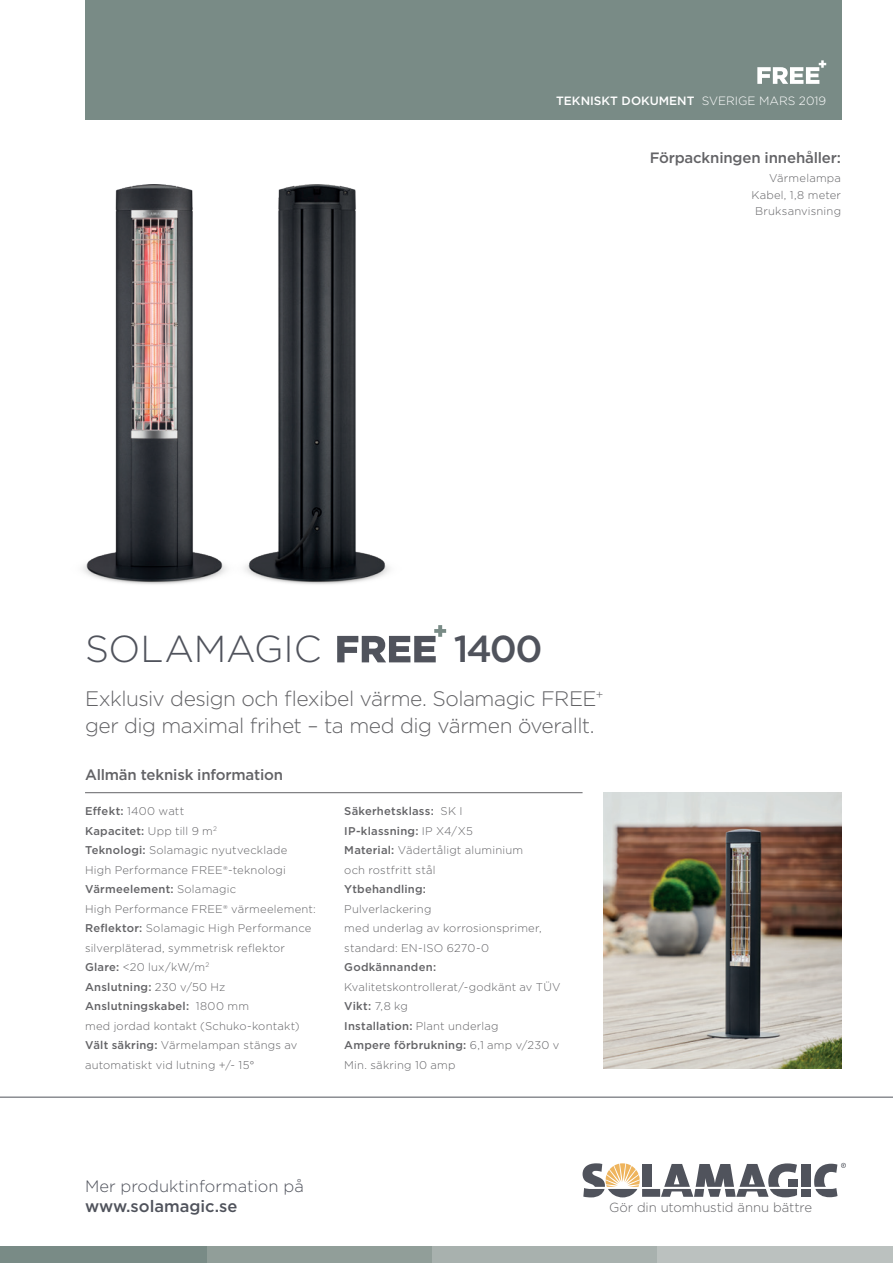
<style>
.page{position:relative;width:893px;height:1263px;background:#fff}
.page>*{position:absolute;margin:0;border:0;box-sizing:border-box;transform-origin:0 0}
.t1{font:300 37.5px "Gotham";letter-spacing:-.005em;color:#50535c}
.t2{font:500 37.5px "Gotham";color:#50535c}
.t3{font:300 21px/27px "Gotham";letter-spacing:-.025em;color:#636366}
.t4{font:300 16.5px "Gotham";color:#50535c}
.t5{font:500 16.5px "Gotham";color:#50535c}
.t6{font:500 15px "Gotham";letter-spacing:-.01em;color:#636366}
.t7{font:300 13.2px "Gotham";letter-spacing:-.005em;color:#636366}
.t8{font:500 12px "Gotham";color:#fff}
.t9{font:300 11.25px/19.5px "Gotham";letter-spacing:.02em;color:#636366}
.t10{font:500 11.25px "Gotham";letter-spacing:.02em;color:#636366}
.s1{font-weight:300}
.s2{font-weight:500}
</style>
<div class="page">
<div style="left:85px;top:0;width:756px;height:120px;background:#798b86"></div>
<div style="left:656px;top:1246px;width:237px;height:17px;background:#bbc1bf"></div>
<div style="left:0;top:1246px;width:212px;height:17px;background:#798b86"></div>
<div style="left:207px;top:1246px;width:225px;height:17px;background:#919e99"></div>
<div style="left:432px;top:1246px;width:224px;height:17px;background:#a8b1ae"></div>
<svg style="left:757px;top:60px;width:69px;height:24px"></svg>
<svg style="left:583px;top:1163px;width:57px;height:34px"></svg>
<div style="left:642px;top:1164px;width:9px;height:23px;background:#50535c"></div>
<div style="left:642px;top:1189px;width:18px;height:8px;background:#50535c"></div>
<svg style="left:661px;top:1163px;width:136px;height:34px"></svg>
<div style="left:788px;top:1179px;width:9px;height:8px;background:#50535c"></div>
<div style="left:801px;top:1164px;width:9px;height:23px;background:#50535c"></div>
<div style="left:801px;top:1189px;width:9px;height:8px;background:#50535c"></div>
<svg style="left:814px;top:1163px;width:32px;height:34px"></svg>
<hr style="left:0;top:1097px;width:893px;height:1px;background:#50535c">
<hr style="left:85px;top:792px;width:498px;height:1px;background:#636366">
<img style="left:604px;top:792px;width:237px;height:277px">
<svg style="left:337px;top:625px;width:109px;height:37px"></svg>
<img style="left:244px;top:184px;width:145px;height:401px">
<img style="left:83px;top:184px;width:143px;height:401px">
<p class="t8" style="left:556px;top:93px;width:272px">TEKNISKT DOKUMENT <span class="s1">SVERIGE MARS 2019</span></p>
<p class="t6" style="left:650px;top:148px;width:193px">Förpackningen innehåller:</p>
<p class="t9" style="left:769px;top:168px;width:74px">Värmelampa</p>
<p class="t9" style="left:751px;top:185px;width:91px">Kabel, 1,8 meter</p>
<p class="t9" style="left:755px;top:201px;width:88px">Bruksanvisning</p>
<p class="t1" style="left:85px;top:625px;width:238px">SOLAMAGIC</p>
<p class="t2" style="left:454px;top:625px;width:90px">1400</p>
<p class="t3" style="left:85px;top:685px;width:520px">Exklusiv design och flexibel värme. Solamagic FREE<sup>+ </sup>ger dig maximal frihet – ta med dig värmen överallt.</p>
<p class="t6" style="left:85px;top:765px;width:200px">Allmän teknisk information</p>
<p class="t9" style="left:85px;top:801px;width:101px"><span class="s2">Effekt:</span> 1400 watt</p>
<p class="t10" style="left:85px;top:823px;width:134px">Kapacitet: <span class="s1">Upp till 9 m</span><sup>2</sup></p>
<p class="t9" style="left:85px;top:840px;width:232px"><span class="s2">Teknologi:</span> Solamagic nyutvecklade High Performance FREE®-teknologi <span class="s2">Värmeelement:</span> Solamagic<br>High Performance FREE® värmeelement:</p>
<p class="t9" style="left:85px;top:918px;width:228px"><span class="s2">Reflektor:</span> Solamagic High Performance silverpläterad, symmetrisk reflektor</p>
<p class="t9" style="left:85px;top:957px;width:126px"><span class="s2">Glare:</span> &lt;20 lux/kW/m<sup>2</sup></p>
<p class="t10" style="left:85px;top:979px;width:142px">Anslutning: <span class="s1">230 v/50 Hz</span></p>
<p class="t9" style="left:85px;top:996px;width:216px"><span class="s2">Anslutningskabel:</span> 1800 mm<br>med jordad kontakt (Schuko-kontakt)</p>
<p class="t9" style="left:85px;top:1035px;width:214px"><span class="s2">Vält säkring:</span> Värmelampan stängs av automatiskt vid lutning +/- 15°</p>
<p class="t10" style="left:344px;top:804px;width:120px">Säkerhetsklass: <span class="s1">SK I</span></p>
<p class="t10" style="left:344px;top:823px;width:130px">IP-klassning: <span class="s1">IP X4/X5</span></p>
<p class="t9" style="left:344px;top:840px;width:180px"><span class="s2">Material:</span> Vädertåligt aluminium</p>
<p class="t9" style="left:344px;top:859px;width:93px">och rostfritt stål</p>
<p class="t9" style="left:344px;top:879px;width:199px"><span class="s2">Ytbehandling:<br></span>Pulverlackering<br>med underlag av korrosionsprimer, standard: EN-ISO 6270-0</p>
<p class="t10" style="left:344px;top:960px;width:93px">Godkännanden:</p>
<p class="t9" style="left:344px;top:976px;width:218px">Kvalitetskontrollerat/-godkänt av TÜV</p>
<p class="t10" style="left:344px;top:999px;width:65px">Vikt: <span class="s1">7,8 kg</span></p>
<p class="t10" style="left:344px;top:1018px;width:156px">Installation: <span class="s1">Plant underlag</span></p>
<p class="t10" style="left:344px;top:1038px;width:217px">Ampere förbrukning: <span class="s1">6,1 amp v/230 v</span></p>
<p class="t9" style="left:344px;top:1054px;width:113px">Min. säkring 10 amp</p>
<p class="t4" style="left:85px;top:1176px;width:220px">Mer produktinformation på</p>
<p class="t5" style="left:85px;top:1195px;width:154px">www.solamagic.se</p>
<p class="t7" style="left:609px;top:1199px;width:205px">Gör din utomhustid ännu bättre</p>
</div>
